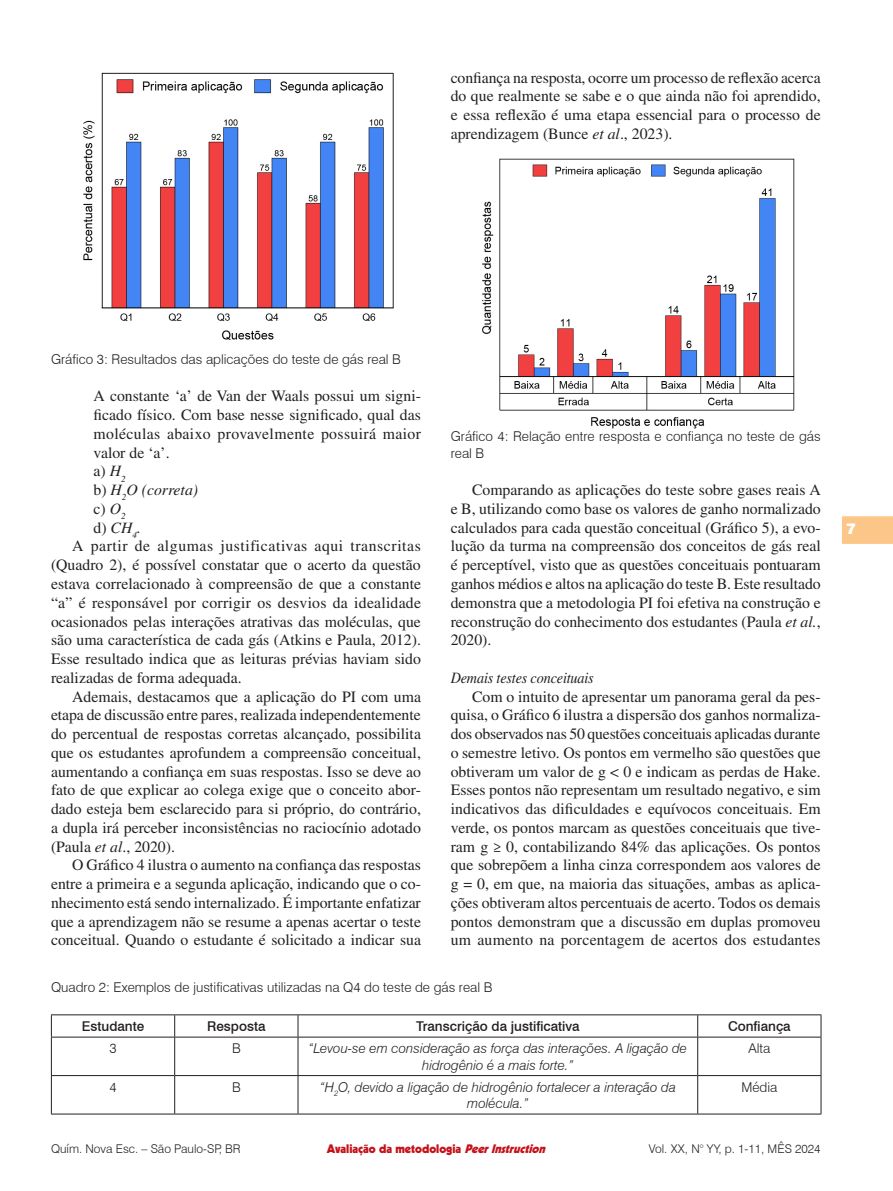
<style>
.page{position:relative;width:893px;height:1191px;background:#fff}
.page>*{position:absolute;margin:0;border:0;box-sizing:border-box;transform-origin:0 0}
.t1{font:15.75px/18.8px "Times LT Std";color:#231f20;text-align:justify}
.Sub_sub_seção{font:italic 15.75px "Times LT Std";letter-spacing:-.01em;color:#231f20;scale:.9 1}
.Sub_sub_seção-2{font:italic 15.75px "Times LT Std";letter-spacing:-.01em;color:#231f20}
.t2{font:900 15px "Swiss 721 BT";color:#fff}
.Tabela{font:italic 300 13.5px/16.2px "Swiss 721 BT";color:#231f20;text-align:center}
.Figura{font:300 13.5px/16.2px "Swiss 721 BT";color:#231f20}
.Tabela-2{font:300 13.5px "Swiss 721 BT";color:#231f20}
.Tabela-3{font:500 13.5px "Swiss 721 BT";color:#231f20}
.t3{font:300 12px "Swiss 721 BT";color:#231f20}
.t4{font:900 12px "Kabel LT Std";color:#c4121a}
.s1{font-style:italic}
.s2{font-style:normal}
</style>
<div class="page">
<svg style="left:842px;top:516px;width:51px;height:28px"></svg>
<img style="left:83px;top:72px;width:311px;height:268px">
<hr style="left:51px;top:1014px;width:124px;height:1px;background:#231f20">
<svg style="left:51px;top:1015px;width:1px;height:21px"></svg>
<hr style="left:175px;top:1014px;width:123px;height:1px;background:#231f20">
<svg style="left:174px;top:1015px;width:1px;height:21px"></svg>
<hr style="left:298px;top:1014px;width:400px;height:1px;background:#231f20">
<svg style="left:298px;top:1015px;width:1px;height:21px"></svg>
<hr style="left:698px;top:1014px;width:123px;height:1px;background:#231f20">
<svg style="left:697px;top:1015px;width:1px;height:21px"></svg>
<svg style="left:821px;top:1015px;width:1px;height:21px"></svg>
<hr style="left:51px;top:1036px;width:124px;height:1px;background:#231f20">
<hr style="left:51px;top:1037px;width:1px;height:38px;background:#231f20">
<hr style="left:175px;top:1036px;width:123px;height:1px;background:#231f20">
<hr style="left:174px;top:1037px;width:1px;height:38px;background:#231f20">
<hr style="left:298px;top:1036px;width:400px;height:1px;background:#231f20">
<hr style="left:298px;top:1037px;width:1px;height:38px;background:#231f20">
<hr style="left:698px;top:1036px;width:123px;height:1px;background:#231f20">
<hr style="left:697px;top:1037px;width:1px;height:38px;background:#231f20">
<hr style="left:821px;top:1037px;width:1px;height:38px;background:#231f20">
<hr style="left:51px;top:1075px;width:124px;height:1px;background:#231f20">
<hr style="left:51px;top:1076px;width:1px;height:37px;background:#231f20">
<hr style="left:175px;top:1075px;width:123px;height:1px;background:#231f20">
<hr style="left:174px;top:1076px;width:1px;height:37px;background:#231f20">
<hr style="left:298px;top:1075px;width:400px;height:1px;background:#231f20">
<hr style="left:298px;top:1076px;width:1px;height:37px;background:#231f20">
<hr style="left:698px;top:1075px;width:123px;height:1px;background:#231f20">
<hr style="left:697px;top:1076px;width:1px;height:37px;background:#231f20">
<hr style="left:821px;top:1076px;width:1px;height:37px;background:#231f20">
<hr style="left:51px;top:1113px;width:124px;height:1px;background:#231f20">
<hr style="left:175px;top:1113px;width:123px;height:1px;background:#231f20">
<hr style="left:298px;top:1113px;width:400px;height:1px;background:#231f20">
<hr style="left:698px;top:1113px;width:123px;height:1px;background:#231f20">
<img style="left:482px;top:158px;width:313px;height:271px">
<p class="t1" style="left:451px;top:68px;width:371px">confiança na resposta, ocorre um processo de reflexão acerca do que realmente se sabe e o que ainda não foi aprendido, e essa reflexão é uma etapa essencial para o processo de aprendizagem (Bunce <span class="s1">et al</span>., 2023).</p>
<p class="Figura" style="left:51px;top:351px;width:351px">Gráfico 3: Resultados das aplicações do teste de gás real B</p>
<p class="t1" style="left:94px;top:387px;width:329px">A constante ‘a’ de Van der Waals possui um signi&shy;ficado físico. Com base nesse significado, qual das moléculas abaixo provavelmente possuirá maior valor de ‘a’.</p>
<p class="t1" style="left:94px;top:462px;width:34px">a) <span class="s1">H</span><sub>2</sub></p>
<p class="Sub_sub_seção-2" style="left:94px;top:481px;width:106px"><span class="s2">b)</span> H<sub>2</sub>O (correta)</p>
<p class="t1" style="left:94px;top:499px;width:34px">c) <span class="s1">O</span><sub>2</sub></p>
<p class="Sub_sub_seção-2" style="left:94px;top:519px;width:49px"><span class="s2">d)</span> CH<sub>4</sub>.</p>
<p class="t1" style="left:51px;top:537px;width:372px;text-indent:21px">A partir de algumas justificativas aqui transcritas (Quadro 2), é possível constatar que o acerto da questão estava correlacionado à compreensão de que a constante “a” é responsável por corrigir os desvios da idealidade ocasionados pelas interações atrativas das moléculas, que são uma característica de cada gás (Atkins e Paula, 2012).<br>Esse resultado indica que as leituras prévias haviam sido realizadas de forma adequada.</p>
<p class="t1" style="left:51px;top:687px;width:371px;text-indent:21px">Ademais, destacamos que a aplicação do PI com uma etapa de discussão entre pares, realizada independentemente do percentual de respostas corretas alcançado, possibilita que os estudantes aprofundem a compreensão conceitual, aumentando a confiança em suas respostas. Isso se deve ao fato de que explicar ao colega exige que o conceito abor&shy;dado esteja bem esclarecido para si próprio, do contrário, a dupla irá perceber inconsistências no raciocínio adotado (Paula <span class="s1">et al</span>., 2020).</p>
<p class="t1" style="left:51px;top:855px;width:371px;text-indent:21px">O Gráfico 4 ilustra o aumento na confiança das respostas entre a primeira e a segunda aplicação, indicando que o co&shy;nhecimento está sendo internalizado. É importante enfatizar que a aprendizagem não se resume a apenas acertar o teste conceitual. Quando o estudante é solicitado a indicar sua</p>
<p class="Figura" style="left:451px;top:428px;width:371px">Gráfico 4: Relação entre resposta e confiança no teste de gás real B</p>
<p class="t1" style="left:451px;top:480px;width:371px;text-indent:21px">Comparando as aplicações do teste sobre gases reais A e B, utilizando como base os valores de ganho normalizado calculados para cada questão conceitual (Gráfico 5), a evo&shy;lução da turma na compreensão dos conceitos de gás real é perceptível, visto que as questões conceituais pontuaram ganhos médios e altos na aplicação do teste B. Este resultado demonstra que a metodologia PI foi efetiva na construção e reconstrução do conhecimento dos estudantes (Paula <span class="s1">et al.</span>, 2020).</p>
<p class="Sub_sub_seção" style="left:451px;top:669px;width:160px">Demais testes conceituais</p>
<p class="t1" style="left:451px;top:687px;width:372px;text-indent:21px">Com o intuito de apresentar um panorama geral da pes&shy;quisa, o Gráfico 6 ilustra a dispersão dos ganhos normaliza&shy;dos observados nas 50 questões conceituais aplicadas durante o semestre letivo. Os pontos em vermelho são questões que obtiveram um valor de g &lt; 0 e indicam as perdas de Hake.<br>Esses pontos não representam um resultado negativo, e sim indicativos das dificuldades e equívocos conceituais. Em verde, os pontos marcam as questões conceituais que tive&shy;ram g ≥ 0, contabilizando 84% das aplicações. Os pontos que sobrepõem a linha cinza correspondem aos valores de g = 0, em que, na maioria das situações, ambas as aplica&shy;ções obtiveram altos percentuais de acerto. Todos os demais pontos demonstram que a discussão em duplas promoveu um aumento na porcentagem de acertos dos estudantes</p>
<p class="Tabela-2" style="left:51px;top:979px;width:443px">Quadro 2: Exemplos de justificativas utilizadas na Q4 do teste de gás real B</p>
<p class="Tabela-3" style="left:82px;top:1018px;width:64px">Estudante</p>
<p class="Tabela-3" style="left:207px;top:1018px;width:60px">Resposta</p>
<p class="Tabela-3" style="left:416px;top:1018px;width:165px">Transcrição da justificativa</p>
<p class="Tabela-3" style="left:728px;top:1018px;width:64px">Confiança</p>
<p class="Tabela-2" style="left:109px;top:1040px;width:9px">3</p>
<p class="Tabela-2" style="left:232px;top:1040px;width:10px">B</p>
<p class="Tabela" style="left:308px;top:1040px;width:380px">“Levou-se em consideração as força das interações. A ligação de hidrogênio é a mais forte.”</p>
<p class="Tabela-2" style="left:748px;top:1040px;width:23px">Alta</p>
<p class="Tabela-2" style="left:109px;top:1078px;width:9px">4</p>
<p class="Tabela-2" style="left:232px;top:1078px;width:10px">B</p>
<p class="Tabela" style="left:320px;top:1078px;width:358px">“H<sub>2</sub>O, devido a ligação de hidrogênio fortalecer a interação da molécula.”</p>
<p class="Tabela-2" style="left:741px;top:1078px;width:38px">Média</p>
<p class="t3" style="left:51px;top:1141px;width:191px">Quím. Nova Esc. – São Paulo-SP, BR</p>
<p class="t3" style="left:649px;top:1141px;width:173px">Vol. XX, N° YY, p. 1-11, MÊS 2024</p>
<p class="t4" style="left:327px;top:1141px;width:223px">Avaliação da metodologia <span class="s1">PeerInstruction</span></p>
<p class="t2" style="left:846px;top:519px;width:11px">7</p>
</div>
